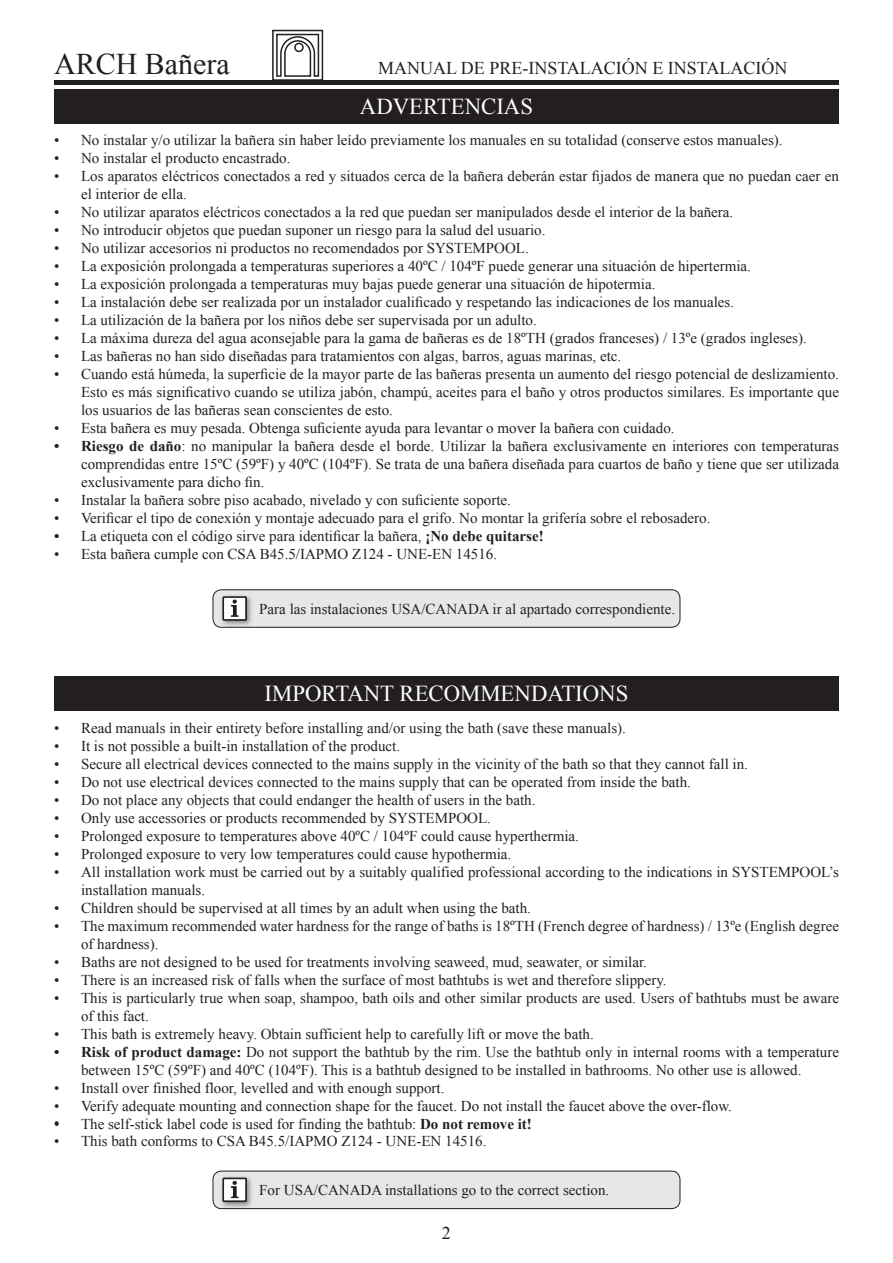
<style>
.page{position:relative;width:893px;height:1263px;background:#fff}
.page>*{position:absolute;margin:0;border:0;box-sizing:border-box;transform-origin:0 0}
.t1{font:30px "Times New Roman";color:#231f20}
.t2{font:22.8px "Times New Roman";color:#fff}
.t3{font:18px "Times New Roman";color:#231f20}
.t4{font:15px/18px "Times New Roman";color:#231f20}
.s1{font-weight:700}
</style>
<div class="page">
<hr style="left:54px;top:81px;width:785px;height:4px;background:#231f20">
<svg style="left:271px;top:29px;width:53px;height:52px"></svg>
<div style="left:54px;top:89px;width:785px;height:34px;background:#231f20"></div>
<div style="left:54px;top:676px;width:785px;height:35px;background:#231f20"></div>
<div style="left:213px;top:590px;width:467px;height:37px;background:#e6e7e9;border-radius:9px"></div>
<div style="left:213px;top:589px;width:467px;height:39px;border:1px solid #231f20;border-radius:9px"></div>
<div style="left:219px;top:593px;width:35px;height:35px;background:#231f20;opacity:.5"></div>
<svg style="left:222px;top:596px;width:25px;height:25px"></svg>
<div style="left:213px;top:1171px;width:467px;height:37px;background:#e6e7e9;border-radius:9px"></div>
<div style="left:213px;top:1171px;width:467px;height:38px;border:1px solid #231f20;border-radius:9px"></div>
<div style="left:219px;top:1174px;width:35px;height:35px;background:#231f20;opacity:.5"></div>
<svg style="left:222px;top:1177px;width:25px;height:25px"></svg>
<h1 class="t1" style="left:54px;top:44px;width:177px">ARCH Bañera</h1>
<p class="t3" style="left:378px;top:56px;width:411px">MANUAL DE PRE-INSTALACIÓN E INSTALACIÓN</p>
<h2 class="t2" style="left:360px;top:91px;width:175px">ADVERTENCIAS</h2>
<p class="t4" style="left:54px;top:131px;width:730px">• No instalar y/o utilizar la bañera sin haber leído previamente los manuales en su totalidad (conserve estos manuales).</p>
<p class="t4" style="left:54px;top:149px;width:238px">• No instalar el producto encastrado.</p>
<p class="t4" style="left:81px;top:167px;width:759px;text-indent:-27px">• Los aparatos eléctricos conectados a red y situados cerca de la bañera deberán estar fijados de manera que no puedan caer en el interior de ella.</p>
<p class="t4" style="left:54px;top:203px;width:681px">• No utilizar aparatos eléctricos conectados a la red que puedan ser manipulados desde el interior de la bañera.</p>
<p class="t4" style="left:54px;top:221px;width:493px">• No introducir objetos que puedan suponer un riesgo para la salud del usuario.</p>
<p class="t4" style="left:54px;top:239px;width:476px">• No utilizar accesorios ni productos no recomendados por SYSTEMPOOL.</p>
<p class="t4" style="left:54px;top:257px;width:698px">• La exposición prolongada a temperaturas superiores a 40ºC / 104ºF puede generar una situación de hipertermia.</p>
<p class="t4" style="left:54px;top:275px;width:603px">• La exposición prolongada a temperaturas muy bajas puede generar una situación de hipotermia.</p>
<p class="t4" style="left:54px;top:293px;width:682px">• La instalación debe ser realizada por un instalador cualificado y respetando las indicaciones de los manuales.</p>
<p class="t4" style="left:54px;top:311px;width:484px">• La utilización de la bañera por los niños debe ser supervisada por un adulto.</p>
<p class="t4" style="left:54px;top:329px;width:754px">• La máxima dureza del agua aconsejable para la gama de bañeras es de 18ºTH (grados franceses) / 13ºe (grados ingleses).</p>
<p class="t4" style="left:54px;top:347px;width:569px">• Las bañeras no han sido diseñadas para tratamientos con algas, barros, aguas marinas, etc.</p>
<p class="t4" style="left:81px;top:365px;width:759px;text-align:justify;text-indent:-27px">• Cuando está húmeda, la superficie de la mayor parte de las bañeras presenta un aumento del riesgo potencial de deslizamiento.<br>Esto es más significativo cuando se utiliza jabón, champú, aceites para el baño y otros productos similares. Es importante que los usuarios de las bañeras sean conscientes de esto.</p>
<p class="t4" style="left:54px;top:419px;width:622px">• Esta bañera es muy pesada. Obtenga suficiente ayuda para levantar o mover la bañera con cuidado.</p>
<p class="t4" style="left:81px;top:437px;width:759px;text-align:justify;text-indent:-27px"><span class="s1">• Riesgo de daño</span>: no manipular la bañera desde el borde. Utilizar la bañera exclusivamente en interiores con temperaturas comprendidas entre 15ºC (59ºF) y 40ºC (104ºF). Se trata de una bañera diseñada para cuartos de baño y tiene que ser utilizada exclusivamente para dicho fin.</p>
<p class="t4" style="left:54px;top:491px;width:458px">• Instalar la bañera sobre piso acabado, nivelado y con suficiente soporte.</p>
<p class="t4" style="left:81px;top:509px;width:631px;text-indent:-27px">• Verificar el tipo de conexión y montaje adecuado para el grifo. No montar la grifería sobre el rebosadero.<br>La etiqueta con el código sirve para identificar la bañera, <span class="s1">¡No debe quitarse!</span></p>
<p class="t4" style="left:54px;top:527px;width:7px">•</p>
<p class="t4" style="left:54px;top:545px;width:445px">• Esta bañera cumple con CSA B45.5/IAPMO Z124 - UNE-EN 14516.</p>
<p class="t4" style="left:259px;top:599px;width:417px">Para las instalaciones USA/CANADA ir al apartado correspondiente.</p>
<h2 class="t2" style="left:265px;top:678px;width:365px">IMPORTANT RECOMMENDATIONS</h2>
<p class="t4" style="left:54px;top:718px;width:573px">• Read manuals in their entirety before installing and/or using the bath (save these manuals).</p>
<p class="t4" style="left:54px;top:736px;width:348px">• It is not possible a built-in installation of the product.</p>
<p class="t4" style="left:54px;top:754px;width:695px">• Secure all electrical devices connected to the mains supply in the vicinity of the bath so that they cannot fall in.</p>
<p class="t4" style="left:54px;top:772px;width:638px">• Do not use electrical devices connected to the mains supply that can be operated from inside the bath.</p>
<p class="t4" style="left:54px;top:790px;width:483px">• Do not place any objects that could endanger the health of users in the bath.</p>
<p class="t4" style="left:54px;top:808px;width:438px">• Only use accessories or products recommended by SYSTEMPOOL.</p>
<p class="t4" style="left:54px;top:826px;width:526px">• Prolonged exposure to temperatures above 40ºC / 104ºF could cause hyperthermia.</p>
<p class="t4" style="left:54px;top:844px;width:459px">• Prolonged exposure to very low temperatures could cause hypothermia.</p>
<p class="t4" style="left:81px;top:862px;width:759px;text-indent:-27px">• All installation work must be carried out by a suitably qualified professional according to the indications in SYSTEMPOOL’s installation manuals.</p>
<p class="t4" style="left:54px;top:898px;width:478px">• Children should be supervised at all times by an adult when using the bath.</p>
<p class="t4" style="left:81px;top:916px;width:759px;text-indent:-27px">• The maximum recommended water hardness for the range of baths is 18ºTH (French degree of hardness) / 13ºe (English degree of hardness).</p>
<p class="t4" style="left:54px;top:952px;width:594px">• Baths are not designed to be used for treatments involving seaweed, mud, seawater, or similar.</p>
<p class="t4" style="left:54px;top:970px;width:614px">• There is an increased risk of falls when the surface of most bathtubs is wet and therefore slippery.</p>
<p class="t4" style="left:81px;top:988px;width:759px;text-indent:-27px">• This is particularly true when soap, shampoo, bath oils and other similar products are used. Users of bathtubs must be aware of this fact.</p>
<p class="t4" style="left:54px;top:1024px;width:541px">• This bath is extremely heavy. Obtain sufficient help to carefully lift or move the bath.</p>
<p class="t4" style="left:81px;top:1042px;width:759px;text-indent:-27px"><span class="s1">• Risk of product damage:</span> Do not support the bathtub by the rim. Use the bathtub only in internal rooms with a temperature between 15ºC (59ºF) and 40ºC (104ºF). This is a bathtub designed to be installed in bathrooms. No other use is allowed.</p>
<p class="t4" style="left:54px;top:1078px;width:392px">• Install over finished floor, levelled and with enough support.</p>
<p class="t4" style="left:81px;top:1096px;width:652px;text-indent:-27px">• Verify adequate mounting and connection shape for the faucet. Do not install the faucet above the over-flow.<br>The self-stick label code is used for finding the bathtub: <span class="s1">Do not remove it!</span></p>
<p class="t4" style="left:54px;top:1113px;width:7px">•</p>
<p class="t4" style="left:54px;top:1131px;width:434px">• This bath conforms to CSA B45.5/IAPMO Z124 - UNE-EN 14516.</p>
<p class="t4" style="left:259px;top:1181px;width:351px">For USA/CANADA installations go to the correct section.</p>
<p class="t3" style="left:442px;top:1221px;width:10px">2</p>
</div>
